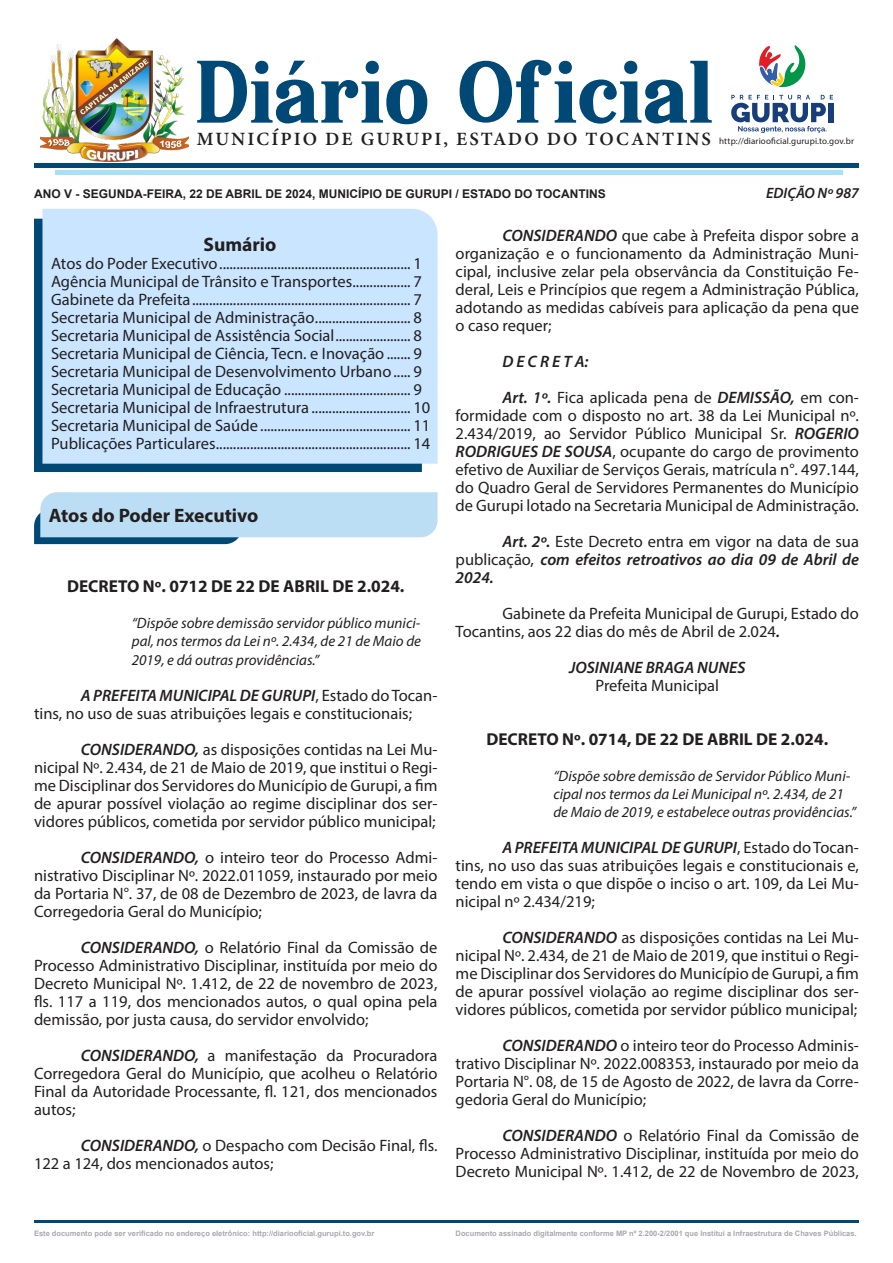
<style>
.page{position:relative;width:893px;height:1263px;background:#fff}
.page>*{position:absolute;margin:0;border:0;box-sizing:border-box;transform-origin:0 0}
.t1{font:700 82.5px "Serif Memorial";color:#004876}
.titul{font:700 19.5px "Myriad Pro";color:#231f20}
.titulo_suma{font:700 19.5px "Myriad Pro";color:#231f20}
.t2{font:18.75px "Minion Variable Concept";letter-spacing:.105em;color:#231f20}
.proto{font:700 17.25px "Myriad Pro";color:#231f20}
.TEXTO{font:16.5px/18px "Myriad Pro";color:#231f20;text-align:justify}
.TEXTO-2{font:italic 600 16.5px/18px "Myriad Pro";color:#231f20;text-align:justify}
.TEXTO_CENTRO{font:italic 600 16.5px "Myriad Pro";color:#231f20}
.TEXTO_CENTRO-2{font:16.5px "Myriad Pro";color:#231f20}
.EMENTA{font:italic 15px/18px "Myriad Pro";color:#231f20;text-align:justify}
.t3{font:italic 600 15px "Myriad Pro";color:#231f20}
.t4{font:700 12px "Arial";color:#231f20}
.conteudosuma{font:9px "Myriad Pro";letter-spacing:.015em;color:#231f20}
.t5{font:700 7.5px "Arial";color:#a8a9ad}
.s1{font-weight:600;font-style:italic}
.s2{font-weight:400;font-style:normal}
</style>
<div class="page">
<hr style="left:34px;top:1220px;width:825px;height:3px;background:#004876">
<img style="left:40px;top:38px;width:149px;height:124px">
<hr style="left:34px;top:164px;width:825px;height:4px;background:#004876">
<div style="left:55px;top:170px;width:787px;height:5px;background:#a8dff9"></div>
<div style="left:34px;top:219px;width:388px;height:253px;background:#004876"></div>
<div style="left:42px;top:209px;width:396px;height:255px;background:#c9e5ff"></div>
<svg style="left:759px;top:45px;width:46px;height:42px"></svg>
<svg style="left:731px;top:95px;width:102px;height:38px"></svg>
<div style="left:828px;top:103px;width:5px;height:19px;background:#183e7a"></div>
<svg style="left:34px;top:492px;width:404px;height:52px;background:#b4d6ec"></svg>
<p class="t1" style="left:195px;top:26px;width:520px">Diário Oficial</p>
<p class="t2" style="left:197px;top:126px;width:516px">MUNICÍPIO DE GURUPI, ESTADO DO TOCANTINS</p>
<p class="conteudosuma" style="left:719px;top:135px;width:136px">http://diariooficial.gurupi.to.gov.br</p>
<p class="t4" style="left:34px;top:185px;width:573px">ANO V - SEGUNDA-FEIRA, 22 DE ABRIL DE 2024, MUNICÍPIO DE GURUPI / ESTADO DO TOCANTINS</p>
<p class="t3" style="left:766px;top:183px;width:94px">EDIÇÃO Nº 987</p>
<p class="titulo_suma" style="left:204px;top:232px;width:74px">Sumário</p>
<p class="TEXTO" style="left:51px;top:254px;width:372px">Atos do Poder Executivo........................................................ 1</p>
<p class="TEXTO" style="left:51px;top:272px;width:372px">Agência Municipal de Trânsito e Transportes................. 7</p>
<p class="TEXTO" style="left:51px;top:290px;width:372px">Gabinete da Prefeita................................................................ 7</p>
<p class="TEXTO" style="left:51px;top:308px;width:372px">Secretaria Municipal de Administração............................ 8</p>
<p class="TEXTO" style="left:51px;top:326px;width:372px">Secretaria Municipal de Assistência Social...................... 8</p>
<p class="TEXTO" style="left:51px;top:344px;width:372px">Secretaria Municipal de Ciência, Tecn. e Inovação ....... 9</p>
<p class="TEXTO" style="left:51px;top:362px;width:372px">Secretaria Municipal de Desenvolvimento Urbano..... 9</p>
<p class="TEXTO" style="left:51px;top:380px;width:372px">Secretaria Municipal de Educação ..................................... 9</p>
<p class="TEXTO" style="left:51px;top:398px;width:381px">Secretaria Municipal de Infraestrutura ............................. 10</p>
<p class="TEXTO" style="left:51px;top:416px;width:381px">Secretaria Municipal de Saúde ............................................ 11</p>
<p class="TEXTO" style="left:51px;top:434px;width:381px">Publicações Particulares......................................................... 14</p>
<p class="titul" style="left:49px;top:503px;width:211px">Atos do Poder Executivo</p>
<p class="proto" style="left:67px;top:575px;width:339px">DECRETO Nº. 0712 DE 22 DE ABRIL DE 2.024.</p>
<p class="EMENTA" style="left:132px;top:614px;width:291px">“Dispõe sobre demissão servidor público munici&shy;pal, nos termos da Lei nº. 2.434, de 21 de Maio de 2019, e dá outras providências.”</p>
<p class="TEXTO" style="left:34px;top:686px;width:405px;text-indent:47px"><span class="s1">A PREFEITA MUNICIPAL DE GURUPI</span>, Estado do Tocan&shy;tins, no uso de suas atribuições legais e constitucionais;</p>
<p class="TEXTO" style="left:34px;top:740px;width:405px;text-indent:47px"><span class="s1">CONSIDERANDO,</span> as disposições contidas na Lei Mu&shy;nicipal Nº. 2.434, de 21 de Maio de 2019, que institui o Regi&shy;me Disciplinar dos Servidores do Município de Gurupi, a fim de apurar possível violação ao regime disciplinar dos ser&shy;vidores públicos, cometida por servidor público municipal;</p>
<p class="TEXTO" style="left:34px;top:848px;width:405px;text-indent:47px"><span class="s1">CONSIDERANDO,</span> o inteiro teor do Processo Admi&shy;nistrativo Disciplinar Nº. 2022.011059, instaurado por meio da Portaria N°. 37, de 08 de Dezembro de 2023, de lavra da Corregedoria Geral do Município;</p>
<p class="TEXTO" style="left:34px;top:938px;width:405px;text-indent:47px"><span class="s1">CONSIDERANDO,</span> o Relatório Final da Comissão de Processo Administrativo Disciplinar, instituída por meio do Decreto Municipal Nº. 1.412, de 22 de novembro de 2023, fls. 117 a 119, dos mencionados autos, o qual opina pela demissão, por justa causa, do servidor envolvido;</p>
<p class="TEXTO" style="left:34px;top:1046px;width:405px;text-indent:47px"><span class="s1">CONSIDERANDO,</span> a manifestação da Procuradora Corregedora Geral do Município, que acolheu o Relatório Final da Autoridade Processante, fl. 121, dos mencionados autos;</p>
<p class="TEXTO" style="left:34px;top:1136px;width:405px;text-indent:47px"><span class="s1">CONSIDERANDO,</span> o Despacho com Decisão Final, fls.<br>122 a 124, dos mencionados autos;</p>
<p class="TEXTO" style="left:456px;top:226px;width:405px;text-indent:47px"><span class="s1">CONSIDERANDO</span> que cabe à Prefeita dispor sobre a organização e o funcionamento da Administração Muni&shy;cipal, inclusive zelar pela observância da Constituição Fe&shy;deral, Leis e Princípios que regem a Administração Pública, adotando as medidas cabíveis para aplicação da pena que o caso requer;</p>
<p class="TEXTO-2" style="left:502px;top:352px;width:88px">D E C R E T A:</p>
<p class="TEXTO" style="left:456px;top:388px;width:405px;text-indent:47px"><span class="s1">Art. 1º.</span> Fica aplicada pena de <span class="s1">DEMISSÃO,</span> em con&shy;formidade com o disposto no art. 38 da Lei Municipal nº.<br>2.434/2019, ao Servidor Público Municipal Sr. <span class="s1">ROGERIO RODRIGUES DE SOUSA</span>, ocupante do cargo de provimento efetivo de Auxiliar de Serviços Gerais, matrícula n°. 497.144, do Quadro Geral de Servidores Permanentes do Município de Gurupi lotado na Secretaria Municipal de Administração.</p>
<p class="TEXTO-2" style="left:456px;top:532px;width:405px;text-indent:47px">Art. 2º. <span class="s2">Este Decreto entra em vigor na data de sua publicação,</span> com efeitos retroativos ao dia 09 de Abril de 2024.</p>
<p class="TEXTO" style="left:456px;top:604px;width:405px;text-indent:47px">Gabinete da Prefeita Municipal de Gurupi, Estado do<br>Tocantins, aos 22 dias do mês de Abril de 2.024<span class="s1">.</span></p>
<p class="TEXTO_CENTRO" style="left:569px;top:657px;width:178px">JOSINIANE BRAGA NUNES</p>
<p class="TEXTO_CENTRO-2" style="left:595px;top:676px;width:125px">Prefeita Municipal</p>
<p class="proto" style="left:486px;top:728px;width:343px">DECRETO Nº. 0714, DE 22 DE ABRIL DE 2.024.</p>
<p class="EMENTA" style="left:553px;top:767px;width:304px;text-align:left">“Dispõe sobre demissão de Servidor Público Muni&shy;cipal nos termos da Lei Municipal nº. 2.434, de 21 de Maio de 2019, e estabelece outras providências.”</p>
<p class="TEXTO" style="left:456px;top:838px;width:405px;text-indent:47px"><span class="s1">A PREFEITA MUNICIPAL DE GURUPI</span>, Estado do Tocan&shy;tins, no uso das suas atribuições legais e constitucionais e, tendo em vista o que dispõe o inciso o art. 109, da Lei Mu&shy;nicipal nº 2.434/219;</p>
<p class="TEXTO" style="left:456px;top:928px;width:405px;text-indent:47px"><span class="s1">CONSIDERANDO</span> as disposições contidas na Lei Mu&shy;nicipal Nº. 2.434, de 21 de Maio de 2019, que institui o Regi&shy;me Disciplinar dos Servidores do Município de Gurupi, a fim de apurar possível violação ao regime disciplinar dos ser&shy;vidores públicos, cometida por servidor público municipal;</p>
<p class="TEXTO" style="left:456px;top:1036px;width:405px;text-indent:47px"><span class="s1">CONSIDERANDO</span> o inteiro teor do Processo Adminis&shy;trativo Disciplinar Nº. 2022.008353, instaurado por meio da Portaria N°. 08, de 15 de Agosto de 2022, de lavra da Corre&shy;gedoria Geral do Município;</p>
<p class="TEXTO" style="left:456px;top:1126px;width:405px;text-indent:47px"><span class="s1">CONSIDERANDO</span> o Relatório Final da Comissão de Processo Administrativo Disciplinar, instituída por meio do Decreto Municipal Nº. 1.412, de 22 de Novembro de 2023,</p>
<p class="t5" style="left:34px;top:1228px;width:342px">Este documento pode ser verificado no endereço eletrônico: http://diariooficial.gurupi.to.gov.br</p>
<p class="t5" style="left:456px;top:1228px;width:403px">Documento assinado digitalmente conforme MP nº 2.200-2/2001 que Institui a Infraestrutura de Chaves Públicas.</p>
</div>
